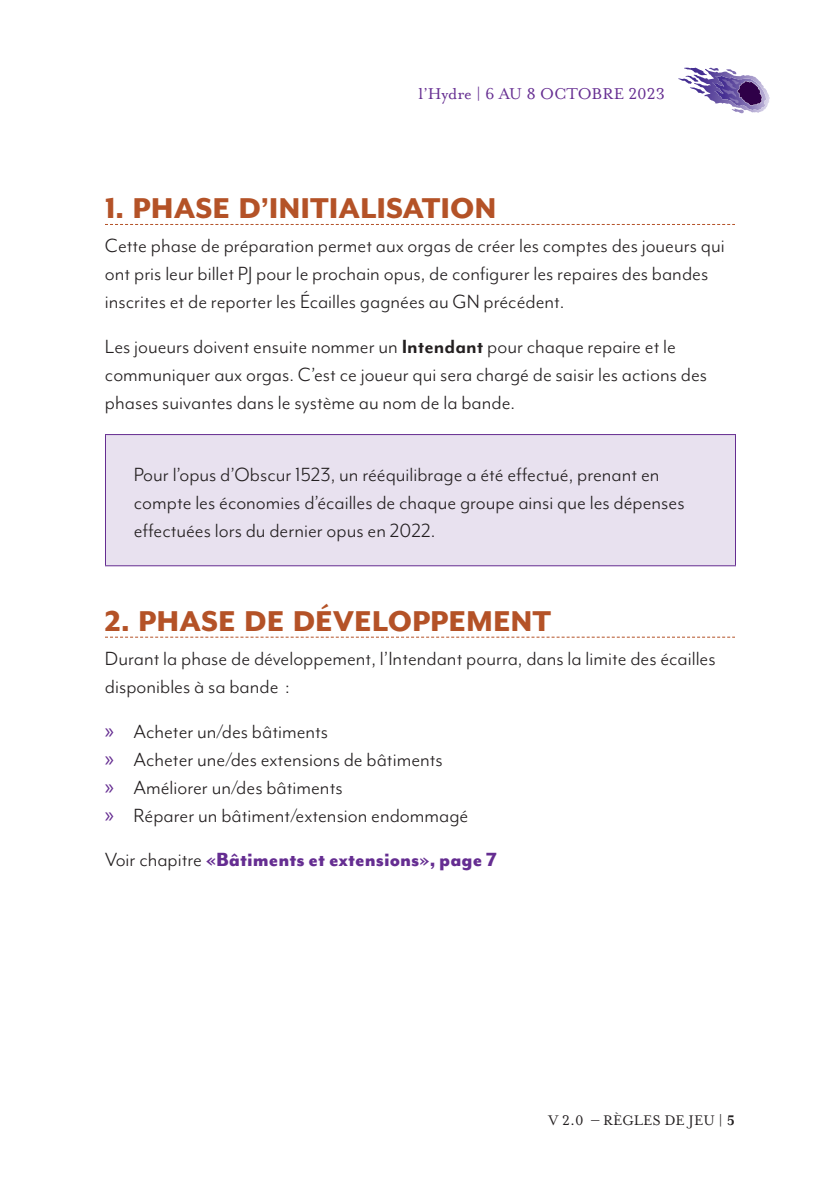
<style>
.page{position:relative;width:840px;height:1191px;background:#fff}
.page>*{position:absolute;margin:0;border:0;box-sizing:border-box;transform-origin:0 0}
.t1{font:800 33px "Mr Eaves Mod OT";color:#b45227}
.t2{font:22px/28px "Mr Eaves Mod OT";color:#231f20}
.t3{font:800 22px "Mr Eaves Mod OT";color:#652d91}
.t4{font:18px "Mrs Eaves OT";color:#652d91}
.t5{font:16px "Mrs Eaves OT";color:#231f20}
.s1{font-weight:700}
.s2{font-family:"Myriad Pro";color:#652d91}
.s3{font-weight:400;color:#231f20}
</style>
<div class="page">
<svg style="left:678px;top:68px;width:86px;height:45px"></svg>
<svg style="left:105px;top:224px;width:629px;height:1px"></svg>
<svg style="left:105px;top:636px;width:629px;height:1px"></svg>
<div style="left:105px;top:434px;width:630px;height:132px;background:#e8e1ef"></div>
<hr style="left:105px;top:434px;width:630px;height:1px;background:#652d91">
<hr style="left:105px;top:435px;width:1px;height:130px;background:#652d91">
<hr style="left:734px;top:435px;width:1px;height:130px;background:#652d91">
<hr style="left:105px;top:565px;width:630px;height:1px;background:#652d91">
<p class="t4" style="left:418px;top:84px;width:248px">l’Hydre | 6 AU 8 OCTOBRE 2023</p>
<h1 class="t1" style="left:105px;top:189px;width:393px">1. PHASE D’INITIALISATION</h1>
<p class="t2" style="left:105px;top:231px;width:621px">Cette phase de préparation permet aux orgas de créer les comptes des joueurs qui ont pris leur billet PJ pour le prochain opus, de configurer les repaires des bandes inscrites et de reporter les Écailles gagnées au GN précédent.</p>
<p class="t2" style="left:105px;top:332px;width:603px">Les joueurs doivent ensuite nommer un <span class="s1">Intendant</span> pour chaque repaire et le communiquer aux orgas. C’est ce joueur qui sera chargé de saisir les actions des phases suivantes dans le système au nom de la bande.</p>
<p class="t2" style="left:134px;top:461px;width:552px">Pour l’opus d’Obscur 1523, un rééquilibrage a été effectué, prenant en compte les économies d’écailles de chaque groupe ainsi que les dépenses effectuées lors du dernier opus en 2022.</p>
<h1 class="t1" style="left:105px;top:602px;width:447px">2. PHASE DE DÉVELOPPEMENT</h1>
<p class="t2" style="left:105px;top:644px;width:612px">Durant la phase de développement, l’Intendant pourra, dans la limite des écailles disponibles à sa bande :</p>
<p class="t2" style="left:105px;top:717px;width:365px"><span class="s2">»</span> Acheter un/des bâtiments<br><span class="s2">»</span> Acheter une/des extensions de bâtiments<br><span class="s2">»</span> Améliorer un/des bâtiments<br><span class="s2">»</span> Réparer un bâtiment/extension endommagé</p>
<p class="t3" style="left:105px;top:846px;width:393px"><span class="s3">Voir chapitre</span> «Bâtiments et extensions», page 7</p>
<p class="t5" style="left:548px;top:1110px;width:188px">V 2.0 – RÈGLES DE JEU | <span class="s1">5</span></p>
</div>
